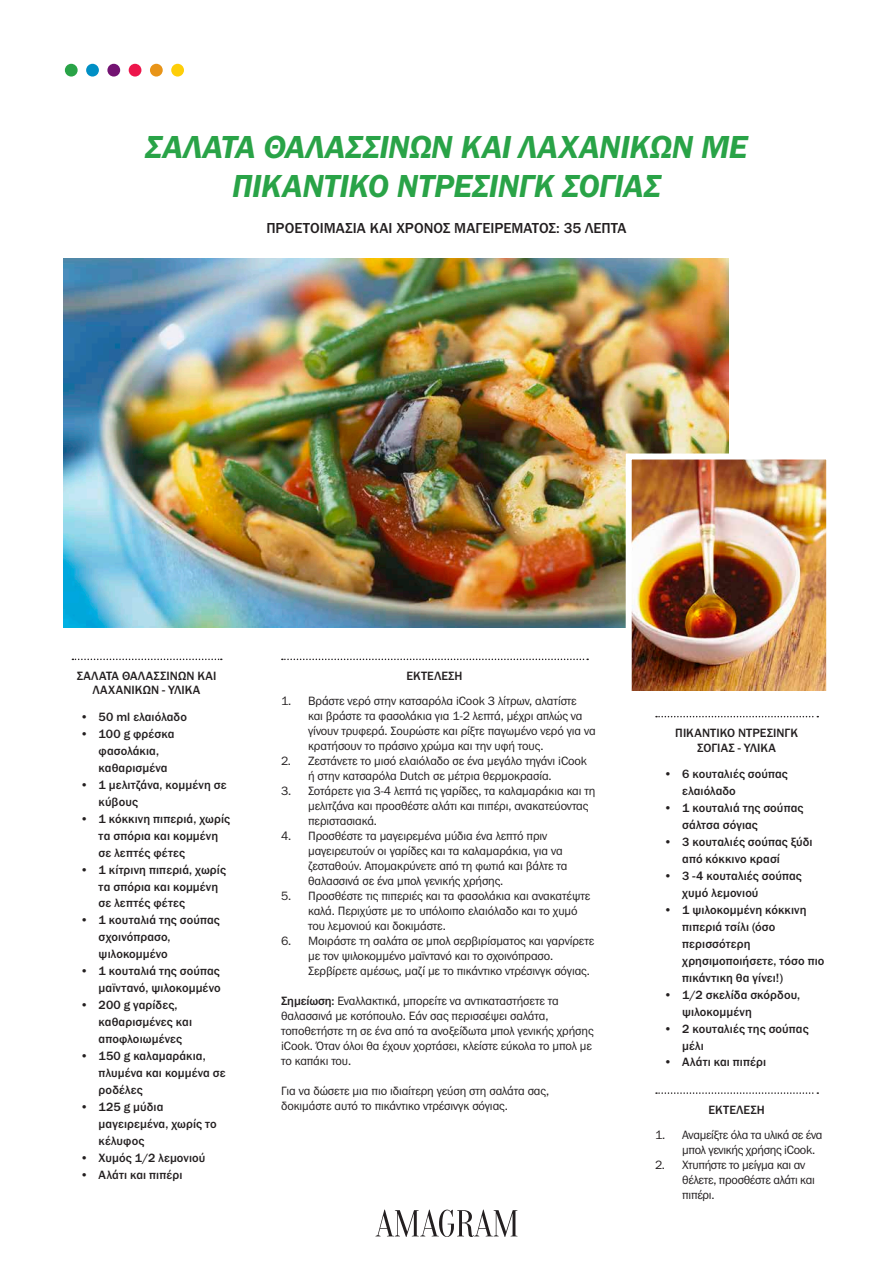
<style>
.page{position:relative;width:893px;height:1263px;background:#fff}
.page>*{position:absolute;margin:0;border:0;box-sizing:border-box;transform-origin:0 0}
.t1{font:33px/39px "Franklin Gothic URW Dem Ita";letter-spacing:-.005em;color:#29a347;text-align:center}
.t2{font:500 15px "Franklin Gothic URW";color:#231f20}
.t3{font:12.45px/15px "Franklin Gothic URW Boo";letter-spacing:-.01em;color:#231f20}
.t4{font:500 12.45px/17px "Franklin Gothic URW";letter-spacing:.01em;color:#231f20}
.s1{font-family:"Franklin Gothic URW Boo";font-weight:400}
.s2{font-family:"Franklin Gothic URW";font-weight:500}
</style>
<div class="page">
<img style="left:64px;top:259px;width:665px;height:368px">
<img style="left:633px;top:460px;width:192px;height:230px">
<div style="left:626px;top:453px;width:206px;height:244px;border:6px solid #fff"></div>
<svg style="left:282px;top:659px;width:306px;height:1px"></svg>
<svg style="left:656px;top:716px;width:162px;height:1px"></svg>
<svg style="left:72px;top:659px;width:150px;height:1px"></svg>
<div style="left:171px;top:64px;width:13px;height:13px;background:#fece08;border-radius:50%"></div>
<div style="left:150px;top:64px;width:13px;height:13px;background:#e89418;border-radius:50%"></div>
<div style="left:129px;top:64px;width:12px;height:13px;background:#ed164b;border-radius:50%"></div>
<div style="left:107px;top:64px;width:13px;height:13px;background:#731372;border-radius:50%"></div>
<div style="left:86px;top:64px;width:13px;height:13px;background:#008fc5;border-radius:50%"></div>
<div style="left:65px;top:64px;width:13px;height:13px;background:#29a347;border-radius:50%"></div>
<svg style="left:375px;top:1209px;width:142px;height:28px"></svg>
<svg style="left:656px;top:1092px;width:162px;height:2px"></svg>
<h1 class="t1" style="left:145px;top:127px;width:604px">ΣΑΛΆΤΑ ΘΑΛΑΣΣΙΝΏΝ ΚΑΙ ΛΑΧΑΝΙΚΏΝ ΜΕ<br>ΠΙΚΆΝΤΙΚΟ ΝΤΡΈΣΙΝΓΚ ΣΌΓΙΑΣ</h1>
<p class="t2" style="left:266px;top:219px;width:362px">ΠΡΟΕΤΟΙΜΑΣΊΑ ΚΑΙ ΧΡΌΝΟΣ ΜΑΓΕΙΡΈΜΑΤΟΣ: 35 ΛΕΠΤΆ</p>
<p class="t4" style="left:77px;top:669px;width:141px;line-height:14.2px;text-align:center">ΣΑΛΆΤΑ ΘΑΛΑΣΣΙΝΏΝ ΚΑΙ<br>ΛΑΧΑΝΙΚΏΝ - ΥΛΙΚΆ</p>
<p class="t4" style="left:80px;top:708px;width:108px"><span class="s1">•</span> 50 ml ελαιόλαδο</p>
<p class="t4" style="left:99px;top:725px;width:77px;text-indent:-19px"><span class="s1">•</span> 100 g φρέσκα φασολάκια, καθαρισμένα</p>
<p class="t4" style="left:99px;top:776px;width:129px;text-indent:-19px"><span class="s1">•</span> 1 μελιτζάνα, κομμένη σε κύβους</p>
<p class="t4" style="left:99px;top:810px;width:133px;text-indent:-19px"><span class="s1">•</span> 1 κόκκινη πιπεριά, χωρίς τα σπόρια και κομμένη σε λεπτές φέτες</p>
<p class="t4" style="left:99px;top:861px;width:129px;text-indent:-19px"><span class="s1">•</span> 1 κίτρινη πιπεριά, χωρίς τα σπόρια και κομμένη σε λεπτές φέτες</p>
<p class="t4" style="left:99px;top:911px;width:123px;text-indent:-19px"><span class="s1">•</span> 1 κουταλιά της σούπας σχοινόπρασο, ψιλοκομμένο</p>
<p class="t4" style="left:80px;top:962px;width:142px;text-align:right"><span class="s1">•</span> 1 κουταλιά της σούπας μαϊντανό, ψιλοκομμένο</p>
<p class="t4" style="left:99px;top:996px;width:95px;text-indent:-19px"><span class="s1">•</span> 200 g γαρίδες, καθαρισμένες και αποφλοιωμένες</p>
<p class="t4" style="left:99px;top:1047px;width:129px;text-indent:-19px"><span class="s1">•</span> 150 g καλαμαράκια, πλυμένα και κομμένα σε ροδέλες</p>
<p class="t4" style="left:99px;top:1098px;width:119px;text-indent:-19px"><span class="s1">•</span> 125 g μύδια μαγειρεμένα, χωρίς το κέλυφος</p>
<p class="t4" style="left:80px;top:1149px;width:127px"><span class="s1">•</span> Χυμός 1/2 λεμονιού</p>
<p class="t4" style="left:80px;top:1166px;width:104px"><span class="s1">•</span> Αλάτι και πιπέρι</p>
<p class="t4" style="left:406px;top:667px;width:58px">ΕΚΤΈΛΕΣΗ</p>
<p class="t3" style="left:308px;top:693px;width:289px;text-indent:-27px">1. Βράστε νερό στην κατσαρόλα iCook 3 λίτρων, αλατίστε<br>και βράστε τα φασολάκια για 1-2 λεπτά, μέχρι απλώς να γίνουν τρυφερά. Σουρώστε και ρίξτε παγωμένο νερό για να κρατήσουν το πράσινο χρώμα και την υφή τους.</p>
<p class="t3" style="left:308px;top:753px;width:281px;text-indent:-27px">2. Ζεστάνετε το μισό ελαιόλαδο σε ένα μεγάλο τηγάνι iCook ή στην κατσαρόλα Dutch σε μέτρια θερμοκρασία.</p>
<p class="t3" style="left:308px;top:783px;width:289px;text-indent:-27px">3. Σοτάρετε για 3-4 λεπτά τις γαρίδες, τα καλαμαράκια και τη μελιτζάνα και προσθέστε αλάτι και πιπέρι, ανακατεύοντας περιστασιακά.</p>
<p class="t3" style="left:308px;top:828px;width:261px;text-indent:-27px">4. Προσθέστε τα μαγειρεμένα μύδια ένα λεπτό πριν μαγειρευτούν οι γαρίδες και τα καλαμαράκια, για να ζεσταθούν. Απομακρύνετε από τη φωτιά και βάλτε τα θαλασσινά σε ένα μπολ γενικής χρήσης.</p>
<p class="t3" style="left:308px;top:888px;width:284px;text-indent:-27px">5. Προσθέστε τις πιπεριές και τα φασολάκια και ανακατέψτε καλά. Περιχύστε με το υπόλοιπο ελαιόλαδο και το χυμό του λεμονιού και δοκιμάστε.</p>
<p class="t3" style="left:308px;top:933px;width:288px;text-indent:-27px">6. Μοιράστε τη σαλάτα σε μπολ σερβιρίσματος και γαρνίρετε με τον ψιλοκομμένο μαϊντανό και το σχοινόπρασο.<br>Σερβίρετε αμέσως, μαζί με το πικάντικο ντρέσινγκ σόγιας.</p>
<p class="t3" style="left:281px;top:993px;width:314px"><span class="s2">Σημείωση:</span> Εναλλακτικά, μπορείτε να αντικαταστήσετε τα θαλασσινά με κοτόπουλο. Εάν σας περισσέψει σαλάτα, τοποθετήστε τη σε ένα από τα ανοξείδωτα μπολ γενικής χρήσης iCook. Όταν όλοι θα έχουν χορτάσει, κλείστε εύκολα το μπολ με το καπάκι του.</p>
<p class="t3" style="left:281px;top:1083px;width:270px">Για να δώσετε μια πιο ιδιαίτερη γεύση στη σαλάτα σας, δοκιμάστε αυτό το πικάντικο ντρέσινγκ σόγιας.</p>
<p class="t4" style="left:675px;top:726px;width:124px;line-height:14.2px;text-align:center">ΠΙΚΆΝΤΙΚΟ ΝΤΡΈΣΙΝΓΚ<br>ΣΌΓΙΑΣ - ΥΛΙΚΆ</p>
<p class="t4" style="left:682px;top:765px;width:107px;text-indent:-19px"><span class="s1">•</span> 6 κουταλιές σούπας ελαιόλαδο</p>
<p class="t4" style="left:682px;top:799px;width:123px;text-indent:-19px"><span class="s1">•</span> 1 κουταλιά της σούπας σάλτσα σόγιας</p>
<p class="t4" style="left:682px;top:833px;width:132px;text-indent:-19px"><span class="s1">•</span> 3 κουταλιές σούπας ξύδι από κόκκινο κρασί</p>
<p class="t4" style="left:682px;top:867px;width:121px;text-indent:-19px"><span class="s1">•</span> 3 -4 κουταλιές σούπας χυμό λεμονιού</p>
<p class="t4" style="left:682px;top:901px;width:144px;text-indent:-19px"><span class="s1">•</span> 1 ψιλοκομμένη κόκκινη πιπεριά τσίλι (όσο περισσότερη χρησιμοποιήσετε, τόσο πιο πικάντικη θα γίνει!)</p>
<p class="t4" style="left:682px;top:986px;width:119px;text-indent:-19px"><span class="s1">•</span> 1/2 σκελίδα σκόρδου, ψιλοκομμένη</p>
<p class="t4" style="left:682px;top:1020px;width:128px;text-indent:-19px"><span class="s1">•</span> 2 κουταλιές της σούπας μέλι</p>
<p class="t4" style="left:664px;top:1053px;width:104px"><span class="s1">•</span> Αλάτι και πιπέρι</p>
<p class="t4" style="left:708px;top:1101px;width:58px">ΕΚΤΈΛΕΣΗ</p>
<p class="t3" style="left:682px;top:1127px;width:142px;text-indent:-27px">1. Αναμείξτε όλα τα υλικά σε ένα μπολ γενικής χρήσης iCook.</p>
<p class="t3" style="left:682px;top:1157px;width:134px;text-indent:-27px">2. Χτυπήστε το μείγμα και αν θέλετε, προσθέστε αλάτι και πιπέρι.</p>
</div>
